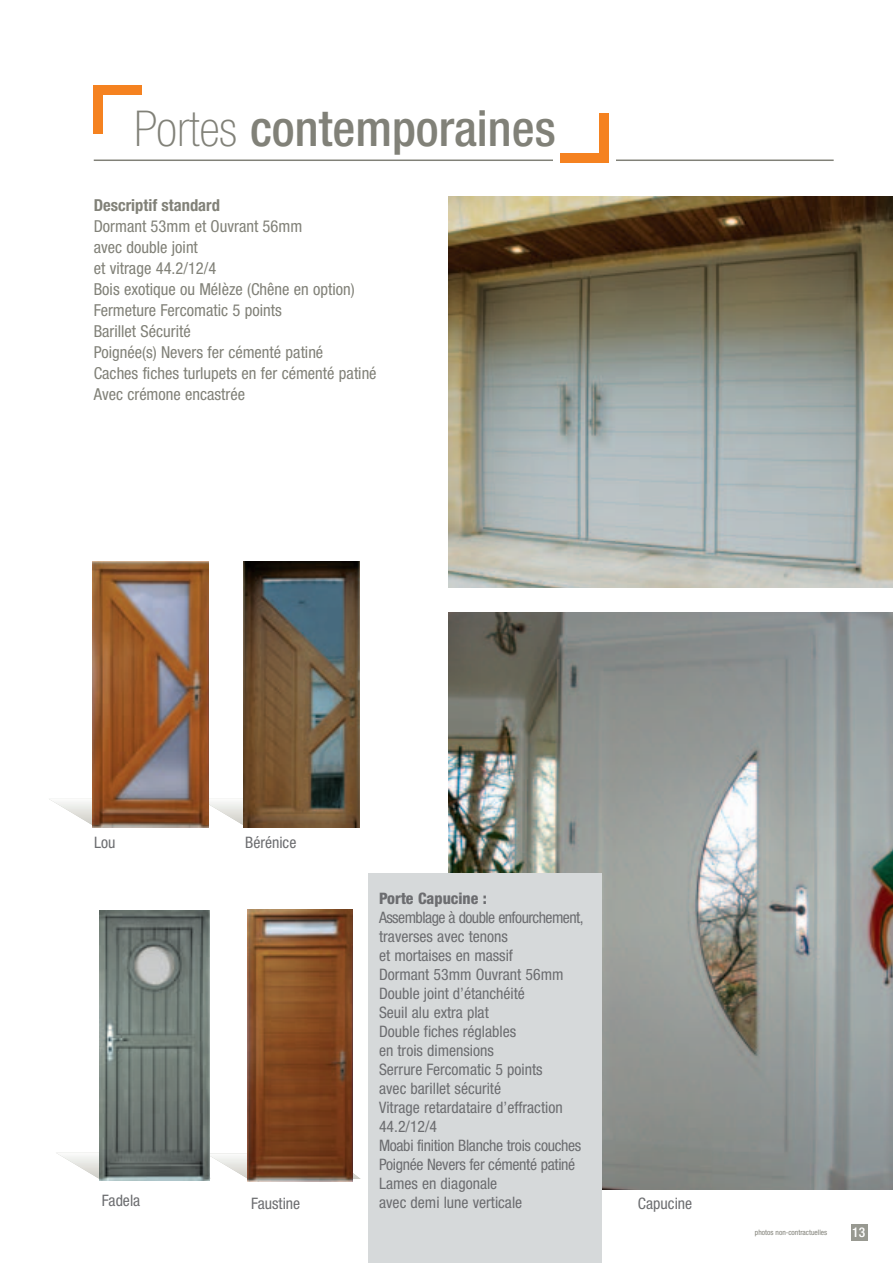
<style>
.page{position:relative;width:893px;height:1263px;background:#fff}
.page>*{position:absolute;margin:0;border:0;box-sizing:border-box;transform-origin:0 0}
.t1{font:500 condensed 49.5px "Helvetica Neue";color:#818178}
.t2{font:condensed 16.5px/21px "Helvetica Neue";color:#818178}
.t3{font:700 condensed 16.5px "Helvetica Neue";color:#818178}
.t4{font:condensed 15.75px/18.9px "Helvetica Neue";color:#6c6d70}
.t5{font:800 condensed 15.75px "Helvetica Neue";color:#6c6d70}
.t6{font:500 condensed 13.5px "Helvetica Neue";color:#fff}
.t7{font:condensed 7.5px "Helvetica Neue";color:#818178}
.s1{font-weight:100}
</style>
<div class="page">
<svg style="left:49px;top:799px;width:195px;height:25px"></svg>
<img style="left:93px;top:561px;width:115px;height:266px">
<img style="left:248px;top:909px;width:104px;height:272px">
<hr style="left:94px;top:159px;width:740px;height:2px;background:#818178">
<div style="left:553px;top:113px;width:62px;height:72px;background:#fff"></div>
<div style="left:94px;top:85px;width:48px;height:9px;background:#f58220"></div>
<div style="left:94px;top:85px;width:9px;height:48px;background:#f58220"></div>
<div style="left:560px;top:153px;width:49px;height:9px;background:#f58220"></div>
<div style="left:599px;top:114px;width:10px;height:48px;background:#f58220"></div>
<img style="left:448px;top:612px;width:445px;height:577px">
<svg style="left:56px;top:1153px;width:305px;height:26px"></svg>
<img style="left:99px;top:910px;width:110px;height:270px">
<div style="left:851px;top:1224px;width:16px;height:17px;background:#989991"></div>
<img style="left:244px;top:561px;width:115px;height:266px">
<img style="left:448px;top:196px;width:445px;height:391px">
<div style="left:368px;top:873px;width:234px;height:390px;background:#d6d9da"></div>
<h1 class="t1" style="left:134px;top:99px;width:423px"><span class="s1">Portes</span> contemporaines</h1>
<p class="t3" style="left:94px;top:195px;width:128px">Descriptif standard</p>
<p class="t2" style="left:94px;top:215px;width:284px">Dormant 53mm et Ouvrant 56mm<br>avec double joint<br>et vitrage 44.2/12/4<br>Bois exotique ou Mélèze (Chêne en option)<br>Fermeture Fercomatic 5 points<br>Barillet Sécurité<br>Poignée(s) Nevers fer cémenté patiné<br>Caches fiches turlupets en fer cémenté patiné<br>Avec crémone encastrée</p>
<p class="t4" style="left:94px;top:833px;width:23px">Lou</p>
<p class="t4" style="left:245px;top:833px;width:53px">Bérénice</p>
<p class="t4" style="left:102px;top:1191px;width:40px">Fadela</p>
<p class="t4" style="left:251px;top:1193px;width:51px">Faustine</p>
<p class="t5" style="left:379px;top:889px;width:110px">Porte Capucine :</p>
<p class="t4" style="left:379px;top:908px;width:206px">Assemblage à double enfourchement, traverses avec tenons<br>et mortaises en massif<br>Dormant 53mm Ouvrant 56mm<br>Double joint d’étanchéité<br>Seuil alu extra plat<br>Double fiches réglables<br>en trois dimensions<br>Serrure Fercomatic 5 points<br>avec barillet sécurité<br>Vitrage retardataire d’effraction<br>44.2/12/4<br>Moabi finition Blanche trois couches<br>Poignée Nevers fer cémenté patiné<br>Lames en diagonale<br>avec demi lune verticale</p>
<p class="t4" style="left:638px;top:1193px;width:56px">Capucine</p>
<p class="t7" style="left:755px;top:1228px;width:74px">photos non-contractuelles</p>
<p class="t6" style="left:852px;top:1224px;width:14px">13</p>
</div>
